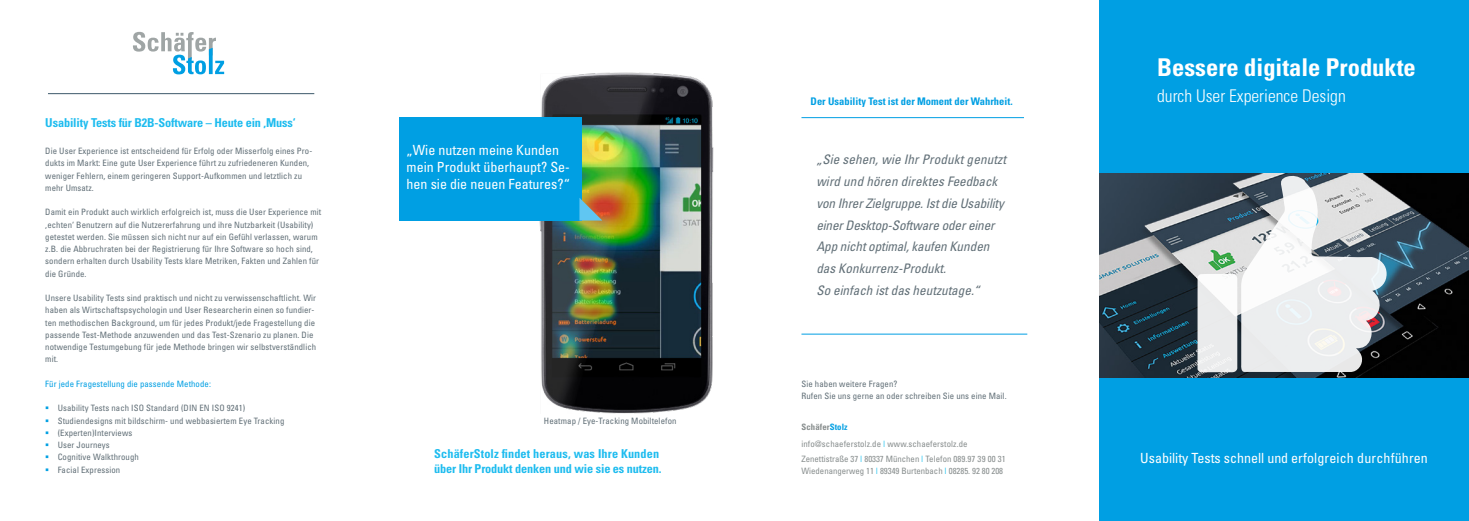
<style>
.page{position:relative;width:1469px;height:521px;background:#fff}
.page>*{position:absolute;margin:0;border:0;box-sizing:border-box;transform-origin:0 0}
.t1{font:700 condensed 24.5px "Univers";color:#fff}
.t2{font:300 condensed 17.5px "Univers";color:#fff}
.t3{font:condensed 14px/16.8px "Univers";color:#fff}
.t4{font:italic condensed 13.12px/21.9px "Univers";color:#616f77}
.t5{font:700 condensed 12.25px/14.9px "Univers";letter-spacing:.01em;color:#1ebcef}
.t6{font:700 condensed 12.25px "Univers";letter-spacing:-.01em;color:#1ebcef}
.t7{font:700 condensed 10.5px "Univers";color:#009fe3}
.t8{font:condensed 8.75px/12.2px "Univers";letter-spacing:.01em;color:#616f77}
.t9{font:condensed 8.75px/16.6px "Univers";color:#878d8d}
.t10{font:condensed 8.75px "Univers";letter-spacing:.01em;color:#009fe3}
.s1{font-weight:700}
.s2{font-weight:700;color:#009fe3}
.s3{color:#00baee}
</style>
<div class="page">
<div style="left:1099px;top:0;width:369px;height:521px;background:#009fe3"></div>
<svg style="left:133px;top:32px;width:91px;height:42px"></svg>
<hr style="left:48px;top:93px;width:266px;height:1px;background:#3d596a">
<hr style="left:801px;top:117px;width:223px;height:1px;background:#009fe3">
<hr style="left:801px;top:334px;width:226px;height:1px;background:#009fe3">
<img style="left:539px;top:73px;width:174px;height:340px">
<div style="left:399px;top:117px;width:182px;height:104px;background:#009fe3"></div>
<svg style="left:579px;top:198px;width:23px;height:23px"></svg>
<img style="left:1099px;top:173px;width:369px;height:204px">
<svg style="left:1197px;top:175px;width:189px;height:197px;background:#c6cacc"></svg>
<h3 class="t6" style="left:45px;top:115px;width:252px">Usability Tests für B2B-Software – Heute ein ‚Muss‘</h3>
<p class="t8" style="left:45px;top:145px;width:268px">Die User Experience ist entscheidend für Erfolg oder Misserfolg eines Pro&shy;dukts im Markt: Eine gute User Experience führt zu zufriedeneren Kunden, weniger Fehlern, einem geringeren Support-Aufkommen und letztlich zu mehr Umsatz.</p>
<p class="t8" style="left:45px;top:206px;width:277px">Damit ein Produkt auch wirklich erfolgreich ist, muss die User Experience mit ‚echten‘ Benutzern auf die Nutzererfahrung und ihre Nutzbarkeit (Usability) getestet werden. Sie müssen sich nicht nur auf ein Gefühl verlassen, warum z.B. die Abbruchraten bei der Registrierung für Ihre Software so hoch sind, sondern erhalten durch Usability Tests klare Metriken, Fakten und Zahlen für die Gründe.</p>
<p class="t8" style="left:45px;top:292px;width:272px">Unsere Usability Tests sind praktisch und nicht zu verwissenschaftlicht. Wir haben als Wirtschaftspsychologin und User Researcherin einen so fundier&shy;ten methodischen Background, um für jedes Produkt/jede Fragestellung die passende Test-Methode anzuwenden und das Test-Szenario zu planen. Die notwendige Testumgebung für jede Methode bringen wir selbstverständlich mit.</p>
<p class="t10" style="left:45px;top:378px;width:167px">Für jede Fragestellung die passende Methode:</p>
<p class="t8" style="left:58px;top:402px;width:228px">Usability Tests nach ISO Standard (DIN EN ISO 9241)<br>Studiendesigns mit bildschirm- und webbasiertem Eye Tracking (Experten)Interviews<br>User Journeys<br>Cognitive Walkthrough<br>Facial Expression</p>
<h3 class="t3" style="left:406px;top:142px;width:165px">„Wie nutzen meine Kunden mein Produkt überhaupt? Se&shy;hen sie die neuen Features?“</h3>
<p class="t8" style="left:544px;top:414px;width:134px">Heatmap / Eye-Tracking Mobiltelefon</p>
<h3 class="t5" style="left:434px;top:446px;width:229px">SchäferStolz findet heraus, was Ihre Kunden über Ihr Produkt denken und wie sie es nutzen.</h3>
<p class="t7" style="left:810px;top:95px;width:203px">Der Usability Test ist der Moment der Wahrheit.</p>
<h3 class="t4" style="left:816px;top:148px;width:191px">„Sie sehen, wie Ihr Produkt genutzt wird und hören direktes Feedback von Ihrer Zielgruppe. Ist die Usability einer Desktop-Software oder einer App nicht optimal, kaufen Kunden das Konkurrenz-Produkt.<br>So einfach ist das heutzutage.“</h3>
<p class="t8" style="left:801px;top:377px;width:207px">Sie haben weitere Fragen?<br>Rufen Sie uns gerne an oder schreiben Sie uns eine Mail.</p>
<p class="t9" style="left:801px;top:419px;width:168px"><span class="s1">Schäfer</span><span class="s2">Stolz<br></span>info@schaeferstolz.de <span class="s3">|</span> www.schaeferstolz.de</p>
<p class="t9" style="left:801px;top:452px;width:206px;line-height:12.2px">Zenettistraße 37 <span class="s3">|</span> 80337 München <span class="s3">|</span> Telefon 089.97 39 00 31<br>Wiedenangerweg 11 <span class="s3">|</span> 89349 Burtenbach <span class="s3">|</span> 08285. 92 80 208</p>
<h1 class="t1" style="left:1157px;top:52px;width:260px">Bessere digitale Produkte</h1>
<h2 class="t2" style="left:1157px;top:85px;width:190px">durch User Experience Design</h2>
<h3 class="t3" style="left:1140px;top:449px;width:289px">Usability Tests schnell und erfolgreich durchführen</h3>
</div>
